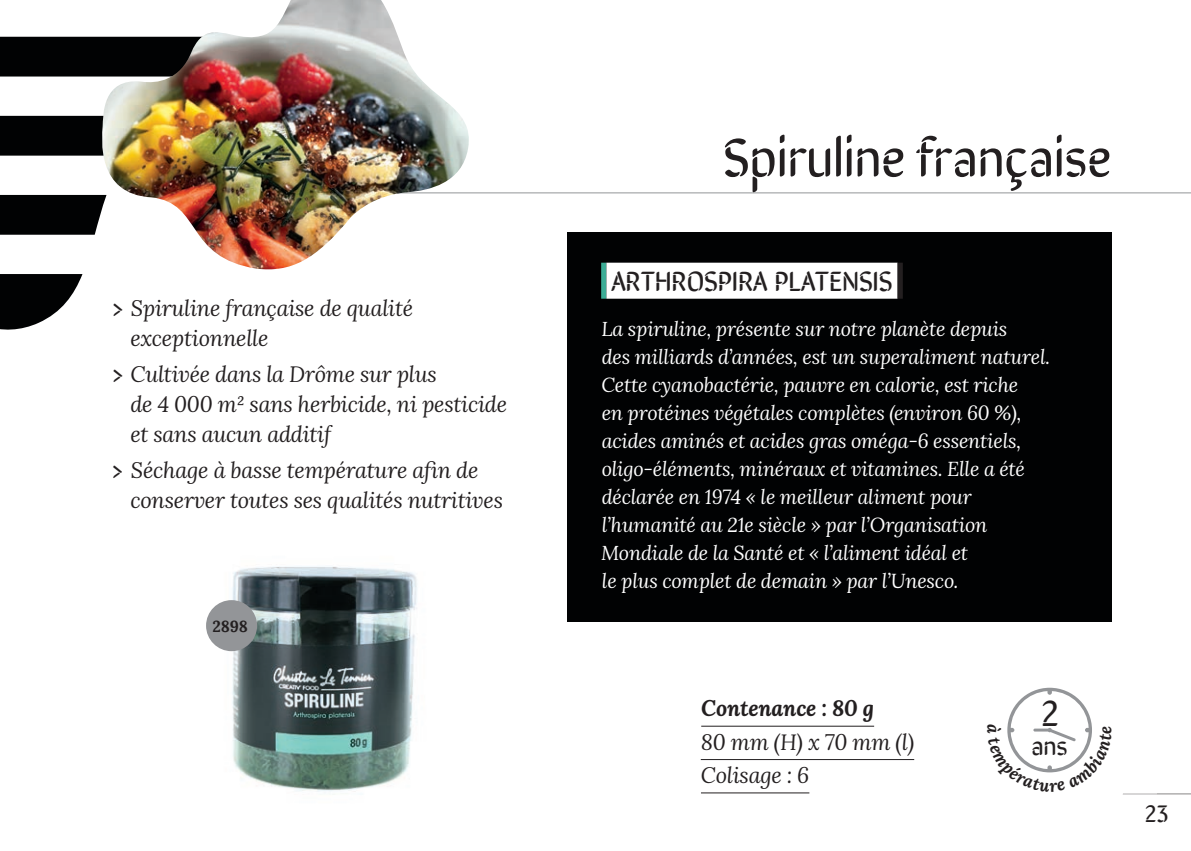
<style>
.page{position:relative;width:1191px;height:851px;background:#fff}
.page>*{position:absolute;margin:0;border:0;box-sizing:border-box;transform-origin:0 0}
.t1{font:54px "Sirin Stencil";letter-spacing:-.01em;color:#231f20}
.t2{font:36.4px "Sirin Stencil";color:#231f20}
.t3{font:28px "Sirin Stencil";letter-spacing:-.01em;color:#231f20}
.t4{font:26.2px "Sirin Stencil";color:#231f20}
.t5{font:24px "Sirin Stencil";color:#231f20}
.t6{font:italic 22px/30px "Lora";letter-spacing:-.01em;color:#231f20}
.t7{font:italic 700 22px "Lora";letter-spacing:-.01em;color:#231f20}
.t8{font:italic 20px/28px "Lora";letter-spacing:-.01em;color:#fff}
.t9{font:700 16px "Lora";color:#231f20}
.s1{font-family:"Sirin Stencil";font-style:normal}
</style>
<div class="page">
<div style="left:0;top:116px;width:100px;height:40px;background:#010203"></div>
<div style="left:0;top:195px;width:100px;height:40px;background:#010203"></div>
<svg style="left:0;top:274px;width:82px;height:56px"></svg>
<div style="left:0;top:37px;width:100px;height:39px;background:#010203"></div>
<hr style="left:333px;top:192px;width:858px;height:1px;background:#939598">
<img style="left:100px;top:0;width:371px;height:270px">
<div style="left:567px;top:232px;width:544px;height:390px;background:#010203"></div>
<div style="left:601px;top:262px;width:5px;height:36px;background:#3cad96"></div>
<div style="left:606px;top:262px;width:291px;height:36px;background:#fff"></div>
<div style="left:897px;top:262px;width:6px;height:36px;background:#231f20"></div>
<img style="left:206px;top:566px;width:211px;height:226px">
<div style="left:206px;top:600px;width:51px;height:51px;background:#939598;border-radius:50%"></div>
<hr style="left:701px;top:725px;width:173px;height:1px;background:#231f20">
<hr style="left:701px;top:759px;width:213px;height:1px;background:#231f20">
<hr style="left:701px;top:792px;width:108px;height:1px;background:#231f20">
<svg style="left:1007px;top:687px;width:85px;height:86px"></svg>
<p class="t6" style="left:130px;top:293px;width:284px;text-indent:-18px"><span class="s1">›</span> Spiruline française de qualité exceptionnelle</p>
<p class="t6" style="left:130px;top:358px;width:378px;text-indent:-18px"><span class="s1">›</span> Cultivée dans la Drôme sur plus<br>de 4 000 m² sans herbicide, ni pesticide et sans aucun additif</p>
<p class="t6" style="left:130px;top:454px;width:374px;text-indent:-19px"><span class="s1">›</span> Séchage à basse température afin de conserver toutes ses qualités nutritives</p>
<p class="t9" style="left:212px;top:612px;width:37px">2898</p>
<p class="t1" style="left:723px;top:113px;width:390px">Spiruline française</p>
<p class="t3" style="left:611px;top:258px;width:282px">ARTHROSPIRA PLATENSIS</p>
<p class="t8" style="left:601px;top:314px;width:450px">La spiruline, présente sur notre planète depuis<br>des milliards d’années, est un superaliment naturel.<br>Cette cyanobactérie, pauvre en calorie, est riche<br>en protéines végétales complètes (environ 60 %), acides aminés et acides gras oméga-6 essentiels, oligo-éléments, minéraux et vitamines. Elle a été déclarée en 1974 « le meilleur aliment pour l’humanité au 21e siècle » par l’Organisation Mondiale de la Santé et « l’aliment idéal et<br>le plus complet de demain » par l’Unesco.</p>
<p class="t7" style="left:701px;top:692px;width:174px">Contenance : 80 g</p>
<p class="t6" style="left:701px;top:726px;width:215px">80 mm (H) x 70 mm (l)</p>
<p class="t6" style="left:701px;top:759px;width:110px">Colisage : 6</p>
<p class="t2" style="left:1041px;top:683px;width:20px">2</p>
<p class="t4" style="left:1031px;top:724px;width:38px">ans</p>
<p class="t5" style="left:1144px;top:794px;width:25px">23</p>
</div>
